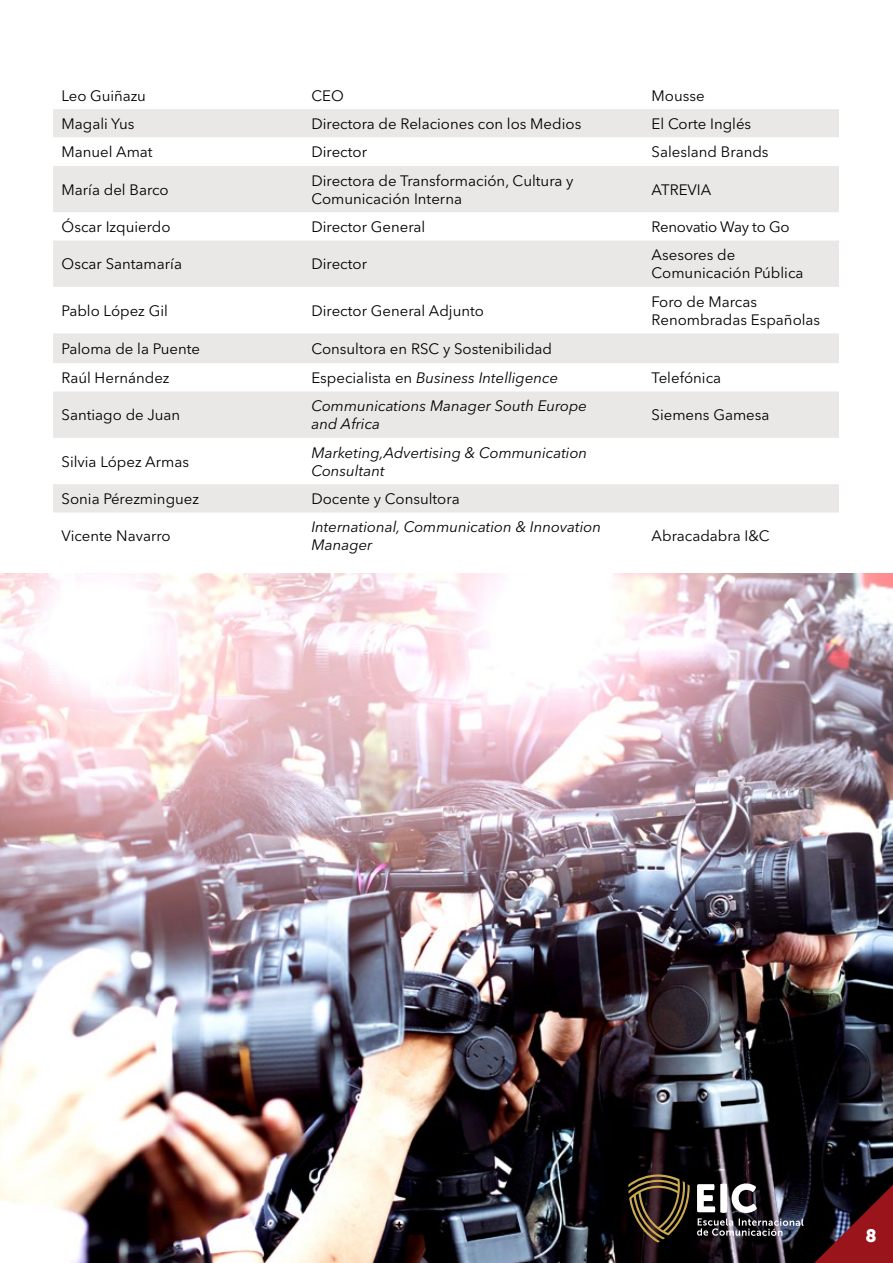
<style>
.page{position:relative;width:893px;height:1263px;background:#fff}
.page>*{position:absolute;margin:0;border:0;box-sizing:border-box;transform-origin:0 0}
.t1{font:18px "Museo Sans 900";color:#fff}
.t2{font:15px/18px "Avenir Next LT Pro";color:#000}
.t3{font:italic 15px/18px "Avenir Next LT Pro";color:#000}
.t4{font:15px "Avenir Next LT Pro";letter-spacing:-.02em;color:#000}
.s1{font-style:normal}
</style>
<div class="page">
<img style="left:0;top:573px;width:893px;height:690px">
<svg style="left:814px;top:1185px;width:79px;height:78px;background:#531018"></svg>
<svg style="left:628px;top:1174px;width:62px;height:68px;background:#3b2e1a"></svg>
<svg style="left:697px;top:1183px;width:106px;height:53px"></svg>
<div style="left:53px;top:109px;width:786px;height:254px;background:#eae8e7"></div>
<svg style="left:53px;top:137px;width:786px;height:196px"></svg>
<div style="left:53px;top:241px;width:786px;height:46px;background:#eae8e7"></div>
<div style="left:53px;top:391px;width:786px;height:47px;background:#eae8e7"></div>
<div style="left:53px;top:484px;width:786px;height:28px;background:#eae8e7"></div>
<p class="t2" style="left:62px;top:86px;width:86px">Leo Guiñazu</p>
<p class="t2" style="left:311px;top:86px;width:34px">CEO</p>
<p class="t2" style="left:652px;top:86px;width:55px">Mousse</p>
<p class="t2" style="left:62px;top:115px;width:74px">Magali Yus</p>
<p class="t2" style="left:311px;top:115px;width:271px">Directora de Relaciones con los Medios</p>
<p class="t2" style="left:652px;top:115px;width:101px">El Corte Inglés</p>
<p class="t2" style="left:62px;top:143px;width:92px">Manuel Amat</p>
<p class="t2" style="left:311px;top:143px;width:57px">Director</p>
<p class="t2" style="left:652px;top:143px;width:118px">Salesland Brands</p>
<p class="t2" style="left:62px;top:180px;width:109px">María del Barco</p>
<p class="t2" style="left:311px;top:171px;width:264px">Directora de Transformación, Cultura y<br>Comunicación Interna</p>
<p class="t2" style="left:652px;top:180px;width:61px">ATREVIA</p>
<p class="t2" style="left:62px;top:218px;width:111px">Óscar Izquierdo</p>
<p class="t2" style="left:311px;top:218px;width:115px">Director General</p>
<p class="t4" style="left:652px;top:218px;width:139px">Renovatio Way to Go</p>
<p class="t2" style="left:62px;top:255px;width:122px">Oscar Santamaría</p>
<p class="t2" style="left:311px;top:255px;width:57px">Director</p>
<p class="t2" style="left:652px;top:246px;width:153px">Asesores de<br>Comunicación Pública</p>
<p class="t2" style="left:62px;top:301px;width:108px">Pablo López Gil</p>
<p class="t2" style="left:311px;top:301px;width:174px">Director General Adjunto</p>
<p class="t2" style="left:652px;top:292px;width:170px">Foro de Marcas<br>Renombradas Españolas</p>
<p class="t2" style="left:62px;top:340px;width:140px">Paloma de la Puente</p>
<p class="t2" style="left:311px;top:340px;width:242px">Consultora en RSC y Sostenibilidad</p>
<p class="t2" style="left:62px;top:369px;width:110px">Raúl Hernández</p>
<p class="t3" style="left:311px;top:369px;width:248px"><span class="s1">Especialista en</span> Business Intelligence</p>
<p class="t2" style="left:652px;top:369px;width:71px">Telefónica</p>
<p class="t2" style="left:62px;top:406px;width:120px">Santiago de Juan</p>
<p class="t3" style="left:311px;top:397px;width:277px">Communications Manager South Europe and Africa</p>
<p class="t2" style="left:652px;top:406px;width:119px">Siemens Gamesa</p>
<p class="t2" style="left:62px;top:452px;width:129px">Silvia López Armas</p>
<p class="t3" style="left:311px;top:443px;width:277px">Marketing,Advertising &amp; Communication<br>Consultant</p>
<p class="t2" style="left:62px;top:490px;width:139px">Sonia Pérezminguez</p>
<p class="t2" style="left:311px;top:490px;width:150px">Docente y Consultora</p>
<p class="t2" style="left:62px;top:527px;width:111px">Vicente Navarro</p>
<p class="t3" style="left:311px;top:518px;width:291px">International, Communication &amp; Innovation<br>Manager</p>
<p class="t2" style="left:652px;top:527px;width:120px">Abracadabra I&amp;C</p>
<p class="t1" style="left:866px;top:1226px;width:13px">8</p>
</div>
